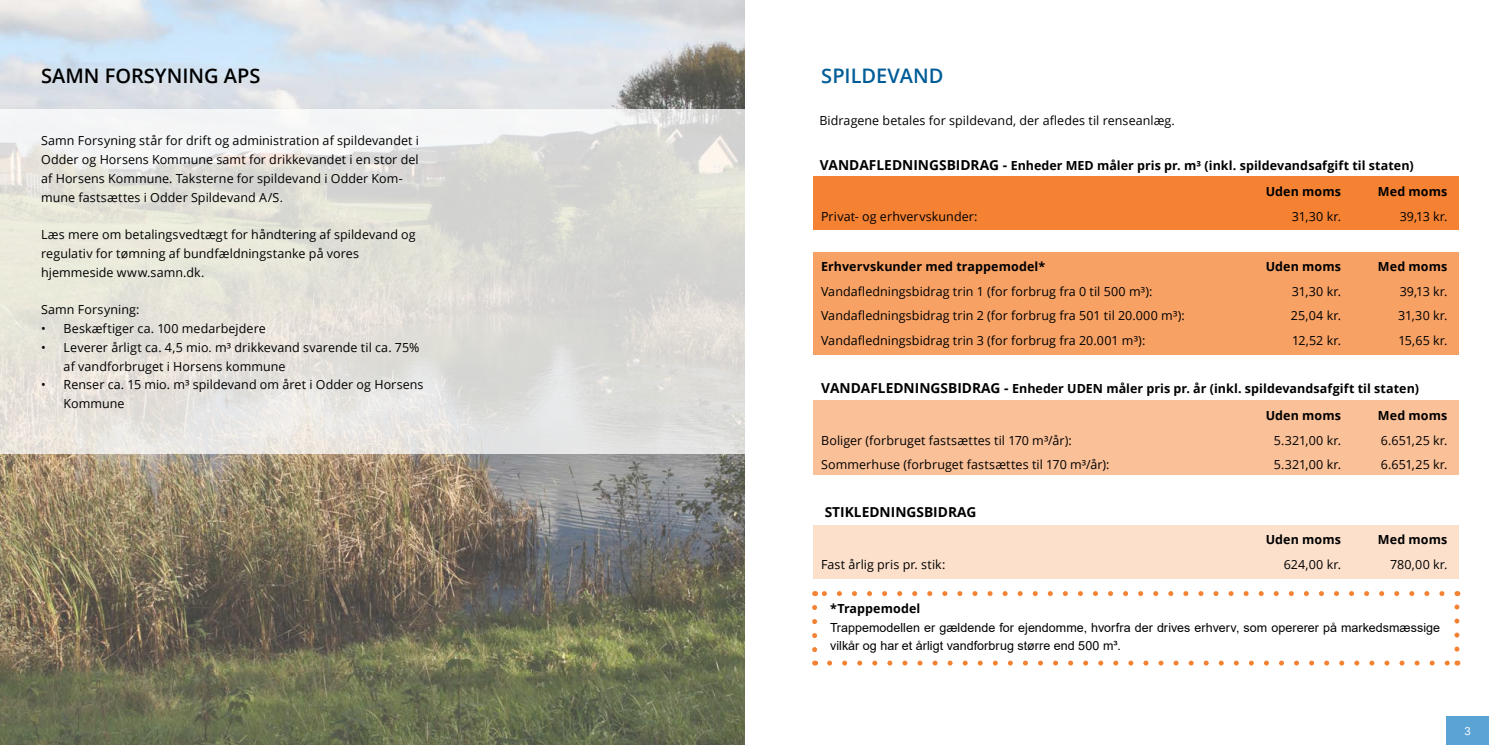
<style>
.page{position:relative;width:1489px;height:745px;background:#fff}
.page>*{position:absolute;margin:0;border:0;box-sizing:border-box;transform-origin:0 0}
.Overskrift{font:600 20px "Open Sans";color:#000}
.Overskrift-2{font:600 20px "Open Sans";color:#005c97}
.Mellemrubrik{font:700 13.75px "Open Sans";color:#000}
.Brødtext{font:12.5px/18.8px "Open Sans";letter-spacing:.005em;color:#000}
.Mellemrubrik-2{font:700 12.5px "Open Sans";letter-spacing:.005em;color:#000}
.Brødtext-2{font:12.5px/18.8px "Arial";letter-spacing:.005em;color:#000}
.Underrubrik{font:700 12.5px "Open Sans";letter-spacing:.005em;color:#000}
.Brødtext-3{font:700 12.5px "Open Sans";letter-spacing:.01em;color:#000}
.t1{font:11.25px "Arimo";color:#fff}
.s1{font-size:13.75px}
</style>
<div class="page">
<svg style="left:829px;top:660px;width:620px;height:5px"></svg>
<svg style="left:822px;top:591px;width:619px;height:4px"></svg>
<svg style="left:812px;top:607px;width:5px;height:58px"></svg>
<svg style="left:1454px;top:591px;width:5px;height:57px"></svg>
<div style="left:812px;top:524px;width:645px;height:54px;background:#fce0cc"></div>
<div style="left:812px;top:400px;width:645px;height:74px;background:#fac098"></div>
<div style="left:812px;top:251px;width:645px;height:103px;background:#f7a165"></div>
<div style="left:812px;top:176px;width:645px;height:54px;background:#f58232"></div>
<img style="left:0;top:0;width:744px;height:744px">
<svg style="left:0;top:110px;width:744px;height:343px;background:#e3e1dc"></svg>
<div style="left:1446px;top:716px;width:42px;height:28px;background:#59a3d5"></div>
<p class="Overskrift" style="left:41px;top:62px;width:221px">SAMN FORSYNING APS</p>
<p class="Brødtext" style="left:41px;top:131px;width:379px">Samn Forsyning står for drift og administration af spildevandet i Odder og Horsens Kommune samt for drikkevandet i en stor del af Horsens Kommune. Taksterne for spildevand i Odder Kom&shy;mune fastsættes i Odder Spildevand A/S.</p>
<p class="Brødtext" style="left:41px;top:225px;width:376px">Læs mere om betalingsvedtægt for håndtering af spildevand og regulativ for tømning af bundfældningstanke på vores hjemmeside www.samn.dk.</p>
<p class="Brødtext" style="left:41px;top:300px;width:100px">Samn Forsyning:</p>
<p class="Brødtext" style="left:41px;top:319px;width:226px">• Beskæftiger ca. 100 medarbejdere</p>
<p class="Brødtext" style="left:64px;top:337px;width:357px;text-indent:-22px">• Leverer årligt ca. 4,5 mio. m³ drikkevand svarende til ca. 75% af vandforbruget i Horsens kommune</p>
<p class="Brødtext" style="left:64px;top:375px;width:361px;text-indent:-22px">• Renser ca. 15 mio. m³ spildevand om året i Odder og Horsens<br>Kommune</p>
<p class="Overskrift-2" style="left:821px;top:62px;width:124px">SPILDEVAND</p>
<p class="Brødtext" style="left:819px;top:110px;width:357px">Bidragene betales for spildevand, der afledes til renseanlæg.</p>
<p class="Mellemrubrik-2" style="left:819px;top:157px;width:595px"><span class="s1">VANDAFLEDNINGSBIDRAG -</span> Enheder MED måler pris pr. m³ (inkl. spildevandsafgift til staten)</p>
<p class="Underrubrik" style="left:1265px;top:183px;width:77px">Uden moms</p>
<p class="Underrubrik" style="left:1377px;top:183px;width:71px">Med moms</p>
<p class="Brødtext" style="left:821px;top:207px;width:158px">Privat- og erhvervskunder:</p>
<p class="Brødtext" style="left:1291px;top:207px;width:51px">31,30 kr.</p>
<p class="Brødtext" style="left:1399px;top:207px;width:49px">39,13 kr.</p>
<p class="Brødtext-3" style="left:821px;top:257px;width:225px">Erhvervskunder med trappemodel*</p>
<p class="Underrubrik" style="left:1265px;top:257px;width:77px">Uden moms</p>
<p class="Underrubrik" style="left:1377px;top:257px;width:71px">Med moms</p>
<p class="Brødtext" style="left:821px;top:281px;width:333px">Vandafledningsbidrag trin 1 (for forbrug fra 0 til 500 m³):</p>
<p class="Brødtext" style="left:1291px;top:281px;width:51px">31,30 kr.</p>
<p class="Brødtext" style="left:1399px;top:281px;width:49px">39,13 kr.</p>
<p class="Brødtext" style="left:821px;top:306px;width:365px">Vandafledningsbidrag trin 2 (for forbrug fra 501 til 20.000 m³):</p>
<p class="Brødtext" style="left:1290px;top:306px;width:52px">25,04 kr.</p>
<p class="Brødtext" style="left:1397px;top:306px;width:51px">31,30 kr.</p>
<p class="Brødtext" style="left:821px;top:331px;width:326px">Vandafledningsbidrag trin 3 (for forbrug fra 20.001 m³):</p>
<p class="Brødtext" style="left:1291px;top:331px;width:50px">12,52 kr.</p>
<p class="Brødtext" style="left:1398px;top:331px;width:50px">15,65 kr.</p>
<p class="Mellemrubrik-2" style="left:821px;top:379px;width:599px"><span class="s1">VANDAFLEDNINGSBIDRAG -</span> Enheder UDEN måler pris pr. år (inkl. spildevandsafgift til staten)</p>
<p class="Underrubrik" style="left:1265px;top:406px;width:77px">Uden moms</p>
<p class="Underrubrik" style="left:1377px;top:406px;width:71px">Med moms</p>
<p class="Brødtext" style="left:821px;top:430px;width:252px">Boliger (forbruget fastsættes til 170 m³/år):</p>
<p class="Brødtext" style="left:1273px;top:430px;width:69px">5.321,00 kr.</p>
<p class="Brødtext" style="left:1380px;top:430px;width:68px">6.651,25 kr.</p>
<p class="Brødtext" style="left:821px;top:455px;width:290px">Sommerhuse (forbruget fastsættes til 170 m³/år):</p>
<p class="Brødtext" style="left:1273px;top:455px;width:69px">5.321,00 kr.</p>
<p class="Brødtext" style="left:1380px;top:455px;width:68px">6.651,25 kr.</p>
<p class="Mellemrubrik" style="left:824px;top:502px;width:153px">STIKLEDNINGSBIDRAG</p>
<p class="Underrubrik" style="left:1265px;top:530px;width:77px">Uden moms</p>
<p class="Underrubrik" style="left:1377px;top:530px;width:71px">Med moms</p>
<p class="Brødtext" style="left:821px;top:554px;width:126px">Fast årlig pris pr. stik:</p>
<p class="Brødtext" style="left:1283px;top:554px;width:59px">624,00 kr.</p>
<p class="Brødtext" style="left:1389px;top:554px;width:59px">780,00 kr.</p>
<p class="Underrubrik" style="left:830px;top:599px;width:92px">*Trappemodel</p>
<p class="Brødtext-2" style="left:830px;top:617px;width:611px">Trappemodellen er gældende for ejendomme, hvorfra der drives erhverv, som opererer på markedsmæssige vilkår og har et årligt vandforbrug større end 500 m³.</p>
<p class="t1" style="left:1464px;top:723px;width:8px">3</p>
</div>
